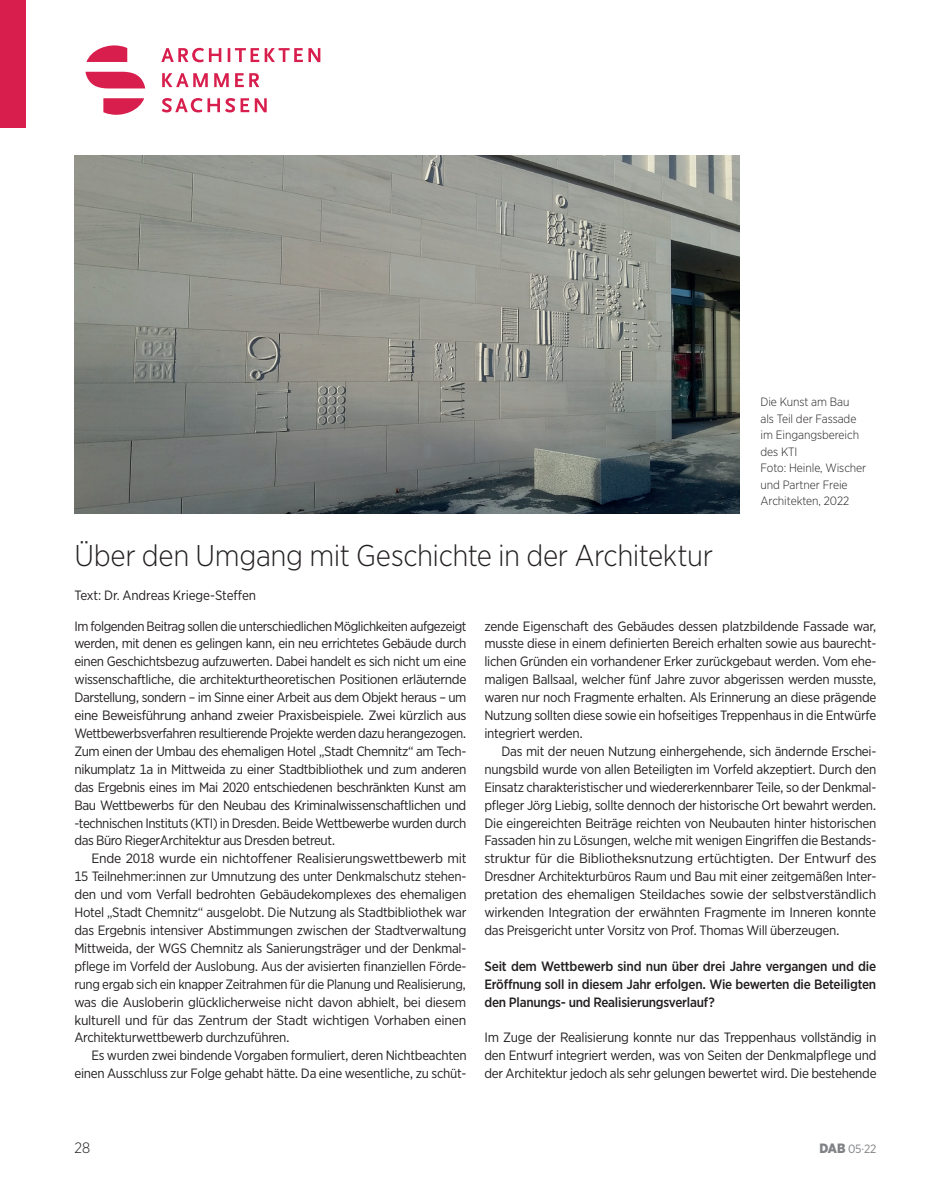
<style>
.page{position:relative;width:936px;height:1191px;background:#fff}
.page>*{position:absolute;margin:0;border:0;box-sizing:border-box;transform-origin:0 0}
.t1{font:300 30px "Gotham Narrow";letter-spacing:-.01em;color:#231f20}
.t2{font:300 15px "Gotham Narrow";color:#231f20}
.t3{font:13.5px/17.9px "Gotham Narrow";letter-spacing:-.02em;color:#231f20;text-align:justify}
.t4{font:500 13.5px/17.9px "Gotham Narrow";letter-spacing:-.015em;color:#231f20;text-align:justify}
.t5{font:300 12px/16.5px "Gotham Narrow";letter-spacing:-.005em;color:#231f20}
.t6{font:12px "Gotham Narrow";color:#808285}
.s1{font-weight:900;font-size:13.5px}
</style>
<div class="page">
<svg style="left:162px;top:98px;width:105px;height:14px"></svg>
<svg style="left:162px;top:73px;width:97px;height:14px"></svg>
<svg style="left:161px;top:48px;width:159px;height:14px"></svg>
<svg style="left:85px;top:45px;width:60px;height:70px"></svg>
<img style="left:74px;top:155px;width:665px;height:358px">
<div style="left:0;top:0;width:26px;height:128px;background:#d81e4c"></div>
<h1 class="t1" style="left:74px;top:537px;width:640px">Über den Umgang mit Geschichte in der Architektur</h1>
<p class="t3" style="left:74px;top:585px;width:183px">Text: Dr. Andreas Kriege-Steffen</p>
<p class="t5" style="left:760px;top:393px;width:107px">Die Kunst am Bau<br>als Teil der Fassade im Eingangsbereich des KTI<br>Foto: Heinle, Wischer und Partner Freie<br>Architekten, 2022</p>
<p class="t3" style="left:74px;top:616px;width:393px">Im folgenden Beitrag sollen die unterschiedlichen Möglichkeiten aufgezeigt werden, mit denen es gelingen kann, ein neu errichtetes Gebäude durch einen Geschichtsbezug aufzuwerten. Dabei handelt es sich nicht um eine wissenschaftliche, die architekturtheoretischen Positionen erläuternde Darstellung, sondern – im Sinne einer Arbeit aus dem Objekt heraus – um eine Beweisführung anhand zweier Praxisbeispiele. Zwei kürzlich aus Wettbewerbsverfahren resultierende Projekte werden dazu herangezogen.<br>Zum einen der Umbau des ehemaligen Hotel „Stadt Chemnitz“ am Tech&shy;nikumplatz 1a in Mittweida zu einer Stadtbibliothek und zum anderen das Ergebnis eines im Mai 2020 entschiedenen beschränkten Kunst am Bau Wettbewerbs für den Neubau des Kriminalwissenschaftlichen und -technischen Instituts (KTI) in Dresden. Beide Wettbewerbe wurden durch das Büro RiegerArchitektur aus Dresden betreut.</p>
<p class="t3" style="left:74px;top:849px;width:393px;text-indent:17px">Ende 2018 wurde ein nichtoffener Realisierungswettbewerb mit 15 Teilnehmer:innen zur Umnutzung des unter Denkmalschutz stehen&shy;den und vom Verfall bedrohten Gebäudekomplexes des ehemaligen Hotel „Stadt Chemnitz“ ausgelobt. Die Nutzung als Stadtbibliothek war das Ergebnis intensiver Abstimmungen zwischen der Stadtverwaltung Mittweida, der WGS Chemnitz als Sanierungsträger und der Denkmal&shy;pflege im Vorfeld der Auslobung. Aus der avisierten finanziellen Förde&shy;rung ergab sich ein knapper Zeitrahmen für die Planung und Realisierung, was die Ausloberin glücklicherweise nicht davon abhielt, bei diesem kulturell und für das Zentrum der Stadt wichtigen Vorhaben einen Architekturwettbewerb durchzuführen.</p>
<p class="t3" style="left:74px;top:1046px;width:393px;text-align:right">Es wurden zwei bindende Vorgaben formuliert, deren Nichtbeachten einen Ausschluss zur Folge gehabt hätte. Da eine wesentliche, zu schüt-</p>
<p class="t3" style="left:484px;top:616px;width:393px">zende Eigenschaft des Gebäudes dessen platzbildende Fassade war, musste diese in einem definierten Bereich erhalten sowie aus baurecht&shy;lichen Gründen ein vorhandener Erker zurückgebaut werden. Vom ehe&shy;maligen Ballsaal, welcher fünf Jahre zuvor abgerissen werden musste, waren nur noch Fragmente erhalten. Als Erinnerung an diese prägende Nutzung sollten diese sowie ein hofseitiges Treppenhaus in die Entwürfe integriert werden.</p>
<p class="t3" style="left:484px;top:742px;width:393px;text-indent:17px">Das mit der neuen Nutzung einhergehende, sich ändernde Erschei&shy;nungsbild wurde von allen Beteiligten im Vorfeld akzeptiert. Durch den Einsatz charakteristischer und wiedererkennbarer Teile, so der Denkmal&shy;pfleger Jörg Liebig, sollte dennoch der historische Ort bewahrt werden.<br>Die eingereichten Beiträge reichten von Neubauten hinter historischen Fassaden hin zu Lösungen, welche mit wenigen Eingriffen die Bestands&shy;struktur für die Bibliotheksnutzung ertüchtigten. Der Entwurf des Dresdner Architekturbüros Raum und Bau mit einer zeitgemäßen Inter&shy;pretation des ehemaligen Steildaches sowie der selbstverständlich wirkenden Integration der erwähnten Fragmente im Inneren konnte das Preisgericht unter Vorsitz von Prof. Thomas Will überzeugen.</p>
<p class="t4" style="left:484px;top:957px;width:393px">Seit dem Wettbewerb sind nun über drei Jahre vergangen und die Eröffnung soll in diesem Jahr erfolgen. Wie bewerten die Beteiligten den Planungs- und Realisierungsverlauf?</p>
<p class="t3" style="left:484px;top:1028px;width:393px">Im Zuge der Realisierung konnte nur das Treppenhaus vollständig in den Entwurf integriert werden, was von Seiten der Denkmalpflege und der Architektur jedoch als sehr gelungen bewertet wird. Die bestehende</p>
<p class="t2" style="left:74px;top:1138px;width:17px">28</p>
<p class="t6" style="left:819px;top:1141px;width:58px"><span class="s1">DAB</span> 05·22</p>
</div>
